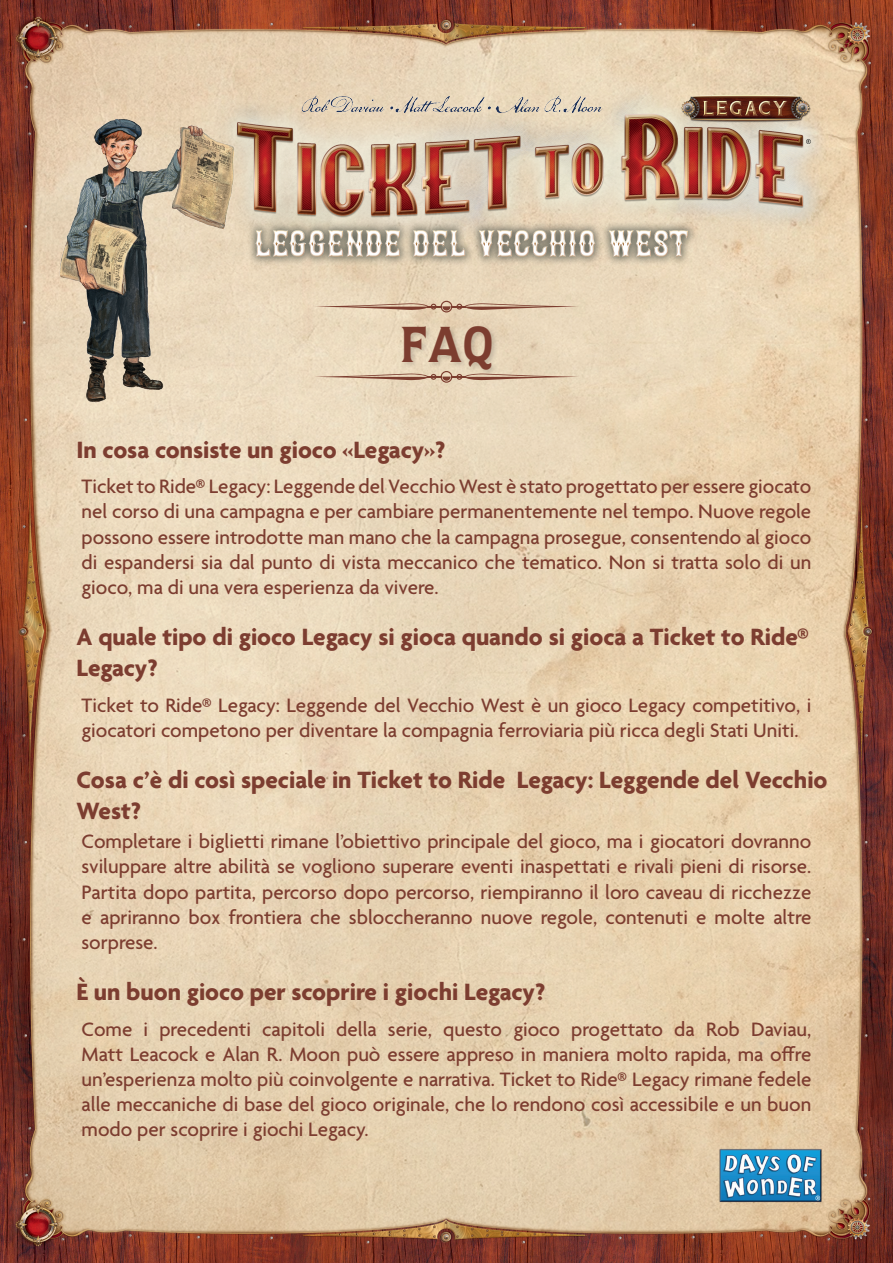
<style>
.page{position:relative;width:893px;height:1263px;background:#fff}
.page>*{position:absolute;margin:0;border:0;box-sizing:border-box;transform-origin:0 0}
.t1{font:700 45px "Quorum";color:#7c3d2f}
.t2{font:700 25.5px/30.6px "Agenda";color:#7c3d30}
.t3{font:500 21px/25.2px "Agenda";color:#7c3d30;text-align:justify}
</style>
<div class="page">
<img style="left:0;top:0;width:893px;height:1263px">
<img style="left:206px;top:82px;width:630px;height:192px">
<div style="left:401px;top:325px;width:98px;height:51px;background:#231f20;opacity:.19"></div>
<svg style="left:310px;top:371px;width:272px;height:12px;background:#d3b99f"></svg>
<svg style="left:310px;top:301px;width:272px;height:11px;background:#d1b59c"></svg>
<img style="left:703px;top:1133px;width:136px;height:86px">
<img style="left:34px;top:109px;width:226px;height:303px">
<h1 class="t1" style="left:400px;top:315px;width:95px">FAQ</h1>
<p class="t2" style="left:77px;top:436px;width:370px">In cosa consiste un gioco «Legacy»?</p>
<p class="t3" style="left:82px;top:475px;width:731px">Ticket to Ride® Legacy: Leggende del Vecchio West è stato progettato per essere giocato nel corso di una campagna e per cambiare permanentemente nel tempo. Nuove regole possono essere introdotte man mano che la campagna prosegue, consentendo al gioco di espandersi sia dal punto di vista meccanico che tematico. Non si tratta solo di un gioco, ma di una vera esperienza da vivere.</p>
<p class="t2" style="left:77px;top:623px;width:734px">A quale tipo di gioco Legacy si gioca quando si gioca a Ticket to Ride®<br>Legacy?</p>
<p class="t3" style="left:82px;top:694px;width:731px">Ticket to Ride® Legacy: Leggende del Vecchio West è un gioco Legacy competitivo, i giocatori competono per diventare la compagnia ferroviaria più ricca degli Stati Uniti.</p>
<p class="t2" style="left:77px;top:766px;width:752px">Cosa c’è di così speciale in Ticket to Ride Legacy: Leggende del Vecchio<br>West?</p>
<p class="t3" style="left:82px;top:830px;width:731px">Completare i biglietti rimane l’obiettivo principale del gioco, ma i giocatori dovranno sviluppare altre abilità se vogliono superare eventi inaspettati e rivali pieni di risorse.<br>Partita dopo partita, percorso dopo percorso, riempiranno il loro caveau di ricchezze e apriranno box frontiera che sbloccheranno nuove regole, contenuti e molte altre sorprese.</p>
<p class="t2" style="left:77px;top:978px;width:470px">È un buon gioco per scoprire i giochi Legacy?</p>
<p class="t3" style="left:82px;top:1017px;width:731px">Come i precedenti capitoli della serie, questo gioco progettato da Rob Daviau, Matt Leacock e Alan R. Moon può essere appreso in maniera molto rapida, ma offre un’esperienza molto più coinvolgente e narrativa. Ticket to Ride® Legacy rimane fedele alle meccaniche di base del gioco originale, che lo rendono così accessibile e un buon modo per scoprire i giochi Legacy.</p>
</div>
